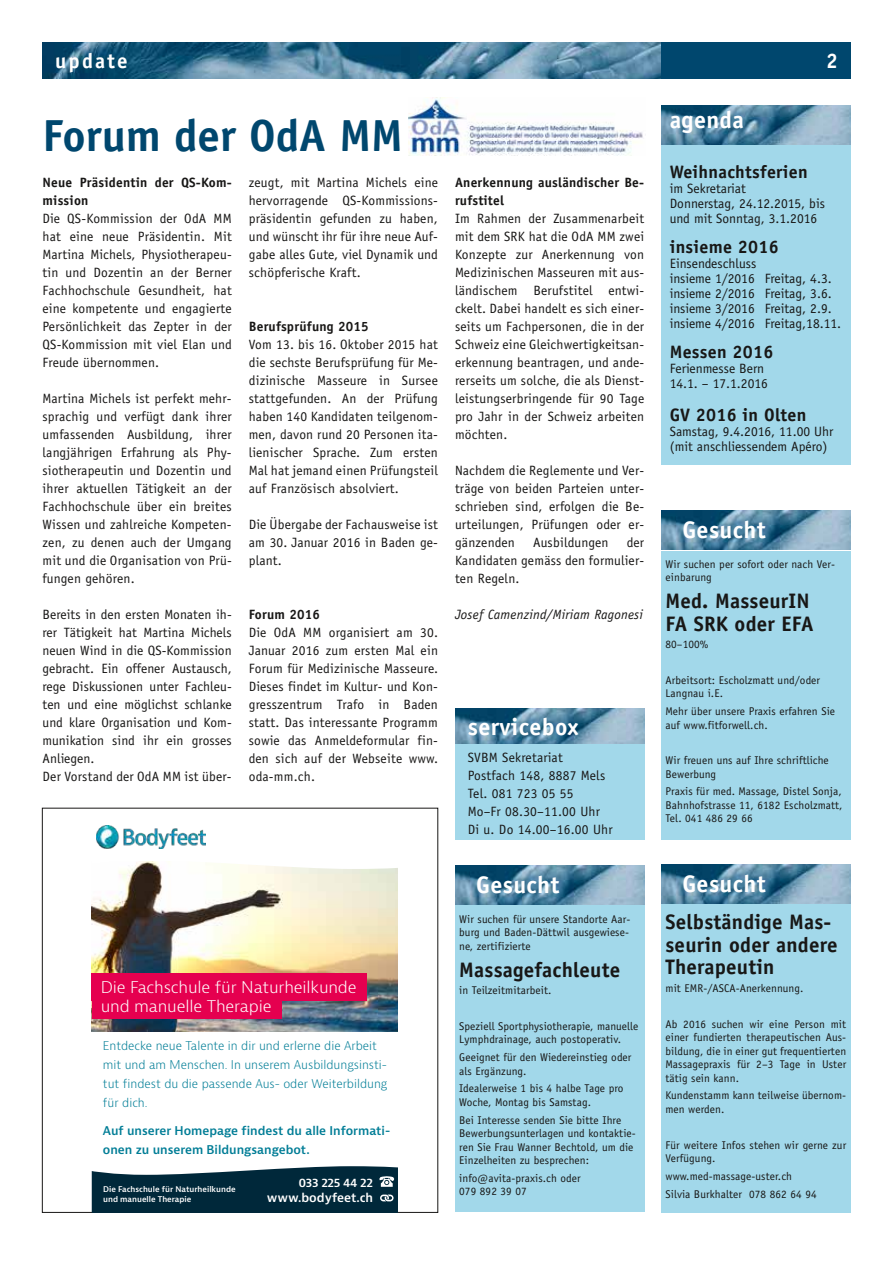
<style>
.page{position:relative;width:893px;height:1263px;background:#fff}
.page>*{position:absolute;margin:0;border:0;box-sizing:border-box;transform-origin:0 0}
.t1{font:700 45px "Officina Sans";color:#00476e}
.t2{font:700 24px "Officina Sans";letter-spacing:.015em;color:#fff}
.t3{font:700 21px/22.5px "Officina Sans";letter-spacing:.01em;color:#181716}
.t4{font:700 21px "Officina Sans";letter-spacing:.1em;color:#fff}
.t5{font:700 18px "Officina Sans";letter-spacing:.015em;color:#181716}
.t6{font:300 15.75px/18.9px "Bernina Sans";letter-spacing:-.01em;color:#fff;scale:1.05 1}
.t7{font:13.5px/18px "Officina Sans";letter-spacing:.005em;color:#181716;text-align:justify}
.t8{font:700 13.5px/18px "Officina Sans";letter-spacing:.015em;color:#181716}
.t9{font:italic 13.5px "Officina Sans";letter-spacing:.015em;color:#181716}
.t10{font:600 11.85px/15.5px "Bernina Sans";color:#fff;text-align:right}
.t11{font:300 11.7px/18.9px "Bernina Sans";color:#007d96}
.t12{font:600 11.7px/18.9px "Bernina Sans";color:#007d96}
.t13{font:11.25px/13.5px "Officina Sans";letter-spacing:.01em;color:#181716}
.t14{font:600 7.65px/9.4px "Bernina Sans";color:#fff}
</style>
<div class="page">
<svg style="left:43px;top:43px;width:618px;height:36px;background:#427694"></svg>
<div style="left:661px;top:43px;width:189px;height:36px;background:#00476e"></div>
<div style="left:661px;top:105px;width:189px;height:360px;background:#a2d8ea"></div>
<img style="left:661px;top:105px;width:189px;height:40px">
<img style="left:92px;top:869px;width:306px;height:163px">
<div style="left:92px;top:973px;width:275px;height:27px;background:#e5004f"></div>
<div style="left:92px;top:994px;width:190px;height:25px;background:#e5004f"></div>
<svg style="left:102px;top:833px;width:296px;height:36px"></svg>
<svg style="left:92px;top:1166px;width:306px;height:47px;background:#1b3e4e"></svg>
<img style="left:96px;top:825px;width:109px;height:23px">
<div style="left:661px;top:904px;width:189px;height:309px;background:#a2d8ea"></div>
<img style="left:661px;top:864px;width:189px;height:39px">
<img style="left:408px;top:97px;width:235px;height:59px">
<div style="left:661px;top:551px;width:189px;height:288px;background:#a2d8ea"></div>
<img style="left:661px;top:511px;width:189px;height:39px">
<div style="left:455px;top:712px;width:189px;height:128px;background:#a2d8ea"></div>
<img style="left:455px;top:709px;width:189px;height:34px">
<div style="left:455px;top:906px;width:189px;height:306px;background:#a2d8ea"></div>
<img style="left:455px;top:865px;width:189px;height:40px">
<h3 class="t4" style="left:55px;top:47px;width:54px">svbm</h3>
<h3 class="t4" style="left:55px;top:47px;width:74px">update</h3>
<h3 class="t4" style="left:826px;top:47px;width:13px">2</h3>
<h2 class="t2" style="left:670px;top:105px;width:76px">agenda</h2>
<h3 class="t5" style="left:670px;top:160px;width:140px">Weihnachtsferien</h3>
<p class="t7" style="left:670px;top:180px;width:157px;line-height:15px;text-align:left">im Sekretariat<br>Donnerstag, 24.12.2015, bis und mit Sonntag, 3.1.2016</p>
<h3 class="t5" style="left:670px;top:235px;width:111px">insieme 2016</h3>
<p class="t7" style="left:670px;top:255px;width:173px;line-height:15px;text-align:left">Einsendeschluss<br>insieme 1/2016 Freitag, 4.3. insieme 2/2016 Freitag, 3.6. insieme 3/2016 Freitag, 2.9. insieme 4/2016 Freitag,18.11.</p>
<h3 class="t5" style="left:670px;top:340px;width:105px">Messen 2016</h3>
<p class="t7" style="left:670px;top:360px;width:100px;line-height:15px">Ferienmesse Bern<br>14.1. – 17.1.2016</p>
<h3 class="t5" style="left:670px;top:403px;width:138px">GV 2016 in Olten</h3>
<p class="t7" style="left:670px;top:423px;width:165px;line-height:15px">Samstag, 9.4.2016, 11.00 Uhr (mit anschliessendem Apéro)</p>
<h1 class="t1" style="left:43px;top:107px;width:362px">Forum der OdA MM</h1>
<p class="t8" style="left:43px;top:173px;width:191px">Neue Präsidentin der QS-Kom&shy;mission</p>
<p class="t7" style="left:43px;top:209px;width:191px">Die QS-Kommission der OdA MM hat eine neue Präsidentin. Mit Martina Michels, Physiotherapeu&shy;tin und Dozentin an der Berner Fachhochschule Gesundheit, hat eine kompetente und engagierte Persönlichkeit das Zepter in der QS-Kommission mit viel Elan und Freude übernommen.</p>
<p class="t7" style="left:43px;top:389px;width:191px">Martina Michels ist perfekt mehr&shy;sprachig und verfügt dank ihrer umfassenden Ausbildung, ihrer langjährigen Erfahrung als Phy&shy;siotherapeutin und Dozentin und ihrer aktuellen Tätigkeit an der Fachhochschule über ein breites Wissen und zahlreiche Kompeten&shy;zen, zu denen auch der Umgang mit und die Organisation von Prü&shy;fungen gehören.</p>
<p class="t7" style="left:43px;top:605px;width:191px;text-align:left">Bereits in den ersten Monaten ih&shy;rer Tätigkeit hat Martina Michels neuen Wind in die QS-Kommission gebracht. Ein offener Austausch, rege Diskussionen unter Fachleu&shy;ten und eine möglichst schlanke und klare Organisation und Kom&shy;munikation sind ihr ein grosses<br>Anliegen.<br>Der Vorstand der OdA MM ist über-</p>
<p class="t7" style="left:249px;top:173px;width:191px">zeugt, mit Martina Michels eine hervorragende QS-Kommissions&shy;präsidentin gefunden zu haben, und wünscht ihr für ihre neue Auf&shy;gabe alles Gute, viel Dynamik und schöpferische Kraft.</p>
<p class="t8" style="left:455px;top:173px;width:191px">Anerkennung ausländischer Be&shy;rufstitel</p>
<p class="t7" style="left:455px;top:209px;width:191px">Im Rahmen der Zusammenarbeit mit dem SRK hat die OdA MM zwei Konzepte zur Anerkennung von Medizinischen Masseuren mit aus&shy;ländischem Berufstitel entwi&shy;ckelt. Dabei handelt es sich einer&shy;seits um Fachpersonen, die in der Schweiz eine Gleichwertigkeitsan&shy;erkennung beantragen, und ande&shy;rerseits um solche, die als Dienst&shy;leistungserbringende für 90 Tage pro Jahr in der Schweiz arbeiten möchten.</p>
<p class="t7" style="left:455px;top:461px;width:191px">Nachdem die Reglemente und Ver&shy;träge von beiden Parteien unter&shy;schrieben sind, erfolgen die Be&shy;urteilungen, Prüfungen oder er&shy;gänzenden</p>
<p class="t8" style="left:249px;top:317px;width:121px">Berufsprüfung 2015</p>
<p class="t7" style="left:249px;top:335px;width:191px">Vom 13. bis 16. Oktober 2015 hat die sechste Berufsprüfung für Me&shy;dizinische Masseure in Sursee stattgefunden. An der Prüfung haben 140 Kandidaten teilgenom&shy;men, davon rund 20 Personen ita&shy;lienischer Sprache. Zum ersten Mal hat jemand einen Prüfungsteil auf Französisch absolviert.</p>
<p class="t7" style="left:249px;top:515px;width:191px">Die Übergabe der Fachausweise ist am 30. Januar 2016 in Baden ge&shy;plant.</p>
<h2 class="t2" style="left:682px;top:515px;width:85px">Gesucht</h2>
<p class="t7" style="left:455px;top:534px;width:191px;text-indent:172px">der Kandidaten gemäss den formulier&shy;ten Regeln.</p>
<p class="t9" style="left:455px;top:607px;width:189px">Josef Camenzind/Miriam Ragonesi</p>
<p class="t7" style="left:533px;top:534px;width:77px">Ausbildungen</p>
<p class="t13" style="left:665px;top:557px;width:171px">Wir suchen per sofort oder nach Ver&shy;einbarung</p>
<h3 class="t3" style="left:665px;top:589px;width:150px">Med. MasseurIN<br>FA SRK oder EFA</h3>
<p class="t13" style="left:665px;top:638px;width:44px">80–100%</p>
<p class="t13" style="left:665px;top:673px;width:156px">Arbeitsort: Escholzmatt und/oder<br>Langnau i.E.</p>
<p class="t13" style="left:665px;top:705px;width:171px">Mehr über unsere Praxis erfahren Sie auf www.fitforwell.ch.</p>
<p class="t13" style="left:665px;top:754px;width:165px">Wir freuen uns auf Ihre schriftliche<br>Bewerbung</p>
<p class="t13" style="left:665px;top:785px;width:179px;text-align:justify">Praxis für med. Massage, Distel Sonja, Bahnhofstrasse 11, 6182 Escholzmatt, Tel. 041 486 29 66</p>
<p class="t8" style="left:249px;top:605px;width:73px">Forum 2016</p>
<p class="t7" style="left:249px;top:623px;width:191px">Die OdA MM organisiert am 30.<br>Januar 2016 zum ersten Mal ein Forum für Medizinische Masseure.<br>Dieses findet im Kultur- und Kon&shy;gresszentrum Trafo in Baden statt. Das interessante Programm sowie das Anmeldeformular fin&shy;den sich auf der Webseite www. oda-mm.ch.</p>
<h2 class="t2" style="left:468px;top:712px;width:112px">servicebox</h2>
<p class="t7" style="left:468px;top:748px;width:146px;text-align:left">SVBM Sekretariat<br>Postfach 148, 8887 Mels<br>Tel. 081 723 05 55<br>Mo–Fr 08.30–11.00 Uhr<br>Di u. Do 14.00–16.00 Uhr</p>
<p class="t6" style="left:101px;top:978px;width:245px">Die Fachschule für Naturheilkunde und manuelle Therapie</p>
<p class="t11" style="left:103px;top:1036px;width:286px">Entdecke neue Talente in dir und erlerne die Arbeit mit und am Menschen. In unserem Ausbildungsinsti&shy;tut findest du die passende Aus- oder Weiterbildung für dich.</p>
<p class="t12" style="left:103px;top:1121px;width:289px">Auf unserer Homepage findest du alle Informati&shy;onen zu unserem Bildungsangebot.</p>
<p class="t14" style="left:103px;top:1185px;width:134px">Die Fachschule für Naturheilkunde und manuelle Therapie</p>
<p class="t10" style="left:267px;top:1175px;width:108px">033 225 44 22 www.bodyfeet.ch</p>
<h2 class="t2" style="left:476px;top:870px;width:85px">Gesucht</h2>
<p class="t13" style="left:459px;top:912px;width:173px">Wir suchen für unsere Standorte Aar&shy;burg und Baden-Dättwil ausgewiese&shy;ne, zertifizierte</p>
<h3 class="t3" style="left:459px;top:958px;width:163px">Massagefachleute</h3>
<p class="t13" style="left:459px;top:984px;width:94px">in Teilzeitmitarbeit.</p>
<p class="t13" style="left:459px;top:1019px;width:181px">Speziell Sportphysiotherapie, manuelle<br>Lymphdrainage, auch postoperativ.</p>
<p class="t13" style="left:459px;top:1050px;width:174px">Geeignet für den Wiedereinstieg oder als Ergänzung.</p>
<p class="t13" style="left:459px;top:1082px;width:166px">Idealerweise 1 bis 4 halbe Tage pro<br>Woche, Montag bis Samstag.</p>
<p class="t13" style="left:459px;top:1113px;width:178px">Bei Interesse senden Sie bitte Ihre Bewerbungsunterlagen und kontaktie&shy;ren Sie Frau Wanner Bechtold, um die Einzelheiten zu besprechen:</p>
<p class="t13" style="left:459px;top:1171px;width:123px">info@avita-praxis.ch oder<br>079 892 39 07</p>
<h2 class="t2" style="left:682px;top:868px;width:85px">Gesucht</h2>
<h3 class="t3" style="left:665px;top:911px;width:173px">Selbständige Mas&shy;seurin oder andere<br>Therapeutin</h3>
<p class="t13" style="left:665px;top:982px;width:139px">mit EMR-/ASCA-Anerkennung.</p>
<p class="t13" style="left:665px;top:1017px;width:182px;text-align:justify">Ab 2016 suchen wir eine Person mit einer fundierten therapeutischen Aus&shy;bildung, die in einer gut frequentierten Massagepraxis für 2–3 Tage in Uster tätig sein kann.</p>
<p class="t13" style="left:665px;top:1089px;width:182px">Kundenstamm kann teilweise übernom&shy;men werden.</p>
<p class="t13" style="left:665px;top:1138px;width:182px">Für weitere Infos stehen wir gerne zur<br>Verfügung.</p>
<p class="t13" style="left:665px;top:1167px;width:153px;line-height:17.7px">www.med-massage-uster.ch<br>Silvia Burkhalter 078 862 64 94</p>
</div>
